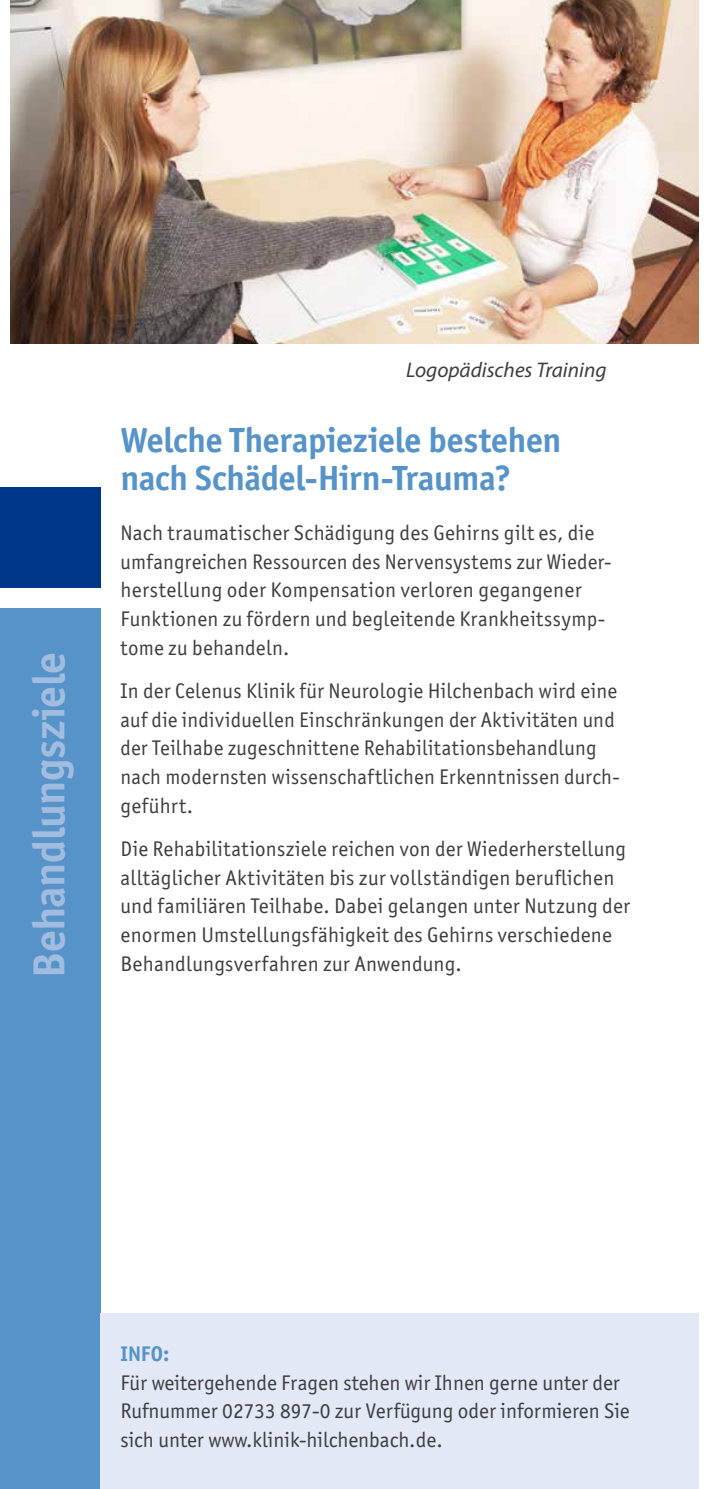
<style>
.page{position:relative;width:709px;height:1489px;background:#fff}
.page>*{position:absolute;margin:0;border:0;box-sizing:border-box;transform-origin:0 0}
.t1{font:700 45px "Officina Sans ITC Pro";letter-spacing:-.015em;color:#a2bcdf}
.t2{font:700 35px/37.5px "Officina Sans ITC Pro";letter-spacing:-.01em;color:#5693c9}
.t3{font:21.25px/28.8px "Officina Sans ITC Pro";letter-spacing:.01em;color:#3e3d40}
.t4{font:italic 21.25px "Myriad Pro";color:#3e3d40}
.t5{font:700 21.25px "Officina Sans ITC Pro";color:#5693c9}
</style>
<div class="page">
<hr style="left:708px;top:487px;width:1px;height:100px;background:#00378b">
<div style="left:0;top:487px;width:100px;height:100px;background:#00378b"></div>
<hr style="left:708px;top:608px;width:1px;height:880px;background:#5693c9">
<div style="left:0;top:608px;width:100px;height:880px;background:#5693c9"></div>
<img style="left:11px;top:0;width:687px;height:344px">
<div style="left:100px;top:1313px;width:598px;height:175px;background:#e2e8f5"></div>
<h1 class="t1" style="left:21px;top:977px;width:327px;rotate:-90deg">Behandlungsziele</h1>
<p class="t4" style="left:406px;top:356px;width:202px">Logopädisches Training</p>
<h2 class="t2" style="left:120px;top:421px;width:442px">Welche Therapieziele bestehen nach Schädel-Hirn-Trauma?</h2>
<p class="t3" style="left:120px;top:518px;width:492px">Nach traumatischer Schädigung des Gehirns gilt es, die umfangreichen Ressourcen des Nervensystems zur Wieder&shy;herstellung oder Kompensation verloren gegangener Funktionen zu fördern und begleitende Krankheitssymp&shy;tome zu behandeln.</p>
<p class="t3" style="left:120px;top:676px;width:501px">In der Celenus Klinik für Neurologie Hilchenbach wird eine auf die individuellen Einschränkungen der Aktivitäten und der Teilhabe zugeschnittene Rehabilitationsbehandlung nach modernsten wissenschaftlichen Erkenntnissen durch&shy;geführt.</p>
<p class="t3" style="left:120px;top:834px;width:511px">Die Rehabilitationsziele reichen von der Wiederherstellung alltäglicher Aktivitäten bis zur vollständigen beruflichen und familiären Teilhabe. Dabei gelangen unter Nutzung der enormen Umstellungsfähigkeit des Gehirns verschiedene Behandlungsverfahren zur Anwendung.</p>
<p class="t5" style="left:120px;top:1340px;width:50px">INFO:</p>
<p class="t3" style="left:120px;top:1367px;width:511px">Für weitergehende Fragen stehen wir Ihnen gerne unter der<br>Rufnummer 02733 897-0 zur Verfügung oder informieren Sie sich unter www.klinik-hilchenbach.de.</p>
</div>
